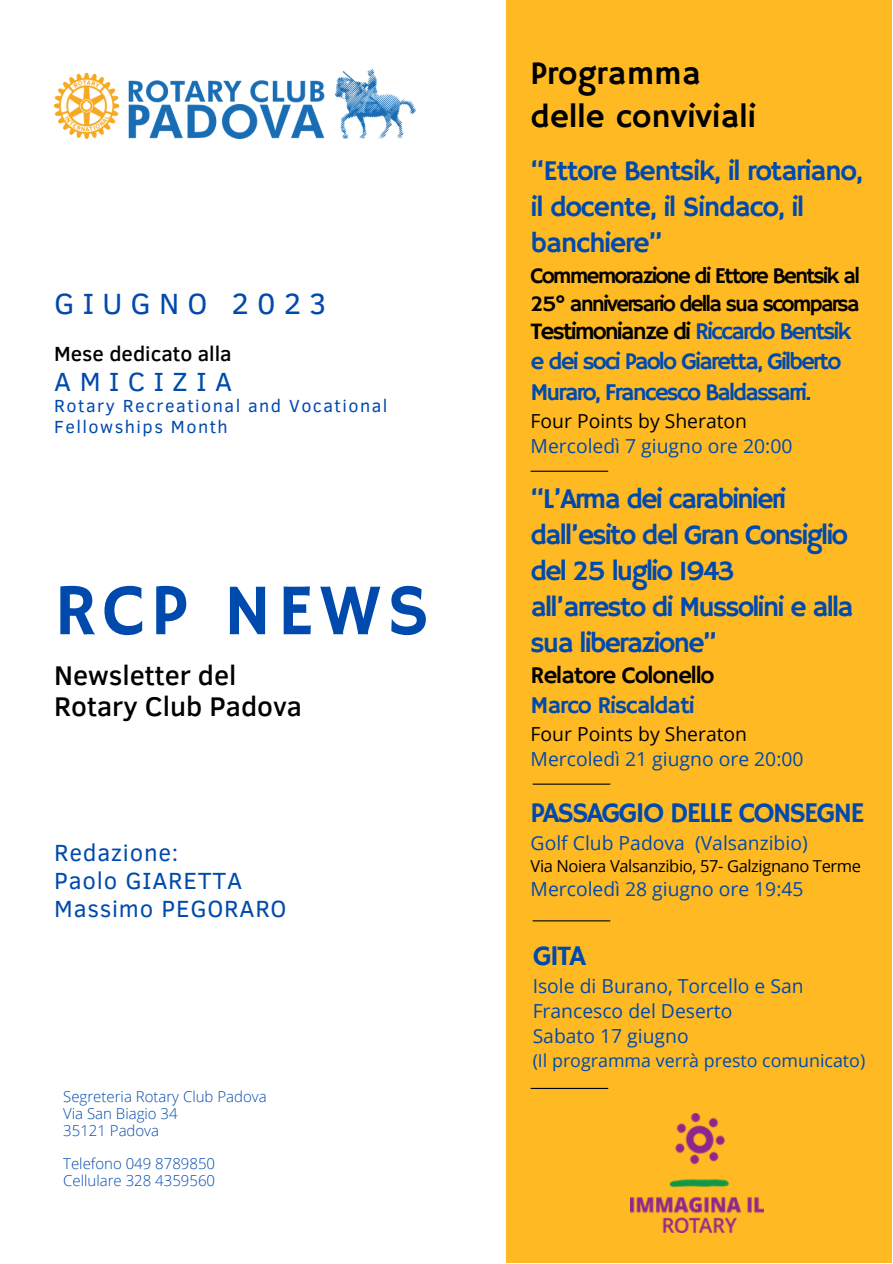
<style>
.page{position:relative;width:893px;height:1264px;background:#fff}
.page>*{position:absolute;margin:0;border:0;box-sizing:border-box;transform-origin:0 0}
.t1{font:73.05px "Hammersmith One";letter-spacing:.08em;color:#004aad}
.t2{font:32.85px "Hammersmith One";color:#000}
.t3{font:30px "Clear Sans";letter-spacing:.27em;color:#004aad}
.t4{font:28.5px/36px "Hammersmith One";letter-spacing:-.07em;color:#004aad}
.t5{font:28.5px/36px "Hammersmith One";letter-spacing:-.05em;color:#004aad}
.t6{font:500 27.75px "Clear Sans";color:#000}
.t7{font:27px "Clear Sans";letter-spacing:.315em;color:#004aad}
.t8{font:24px/30.3px "Hammersmith One";letter-spacing:-.08em;color:#004aad}
.t9{font:24px "Clear Sans";letter-spacing:.035em;color:#004aad}
.t10{font:24px "Hammersmith One";letter-spacing:-.05em;color:#000}
.t11{font:24px "Hammersmith One";letter-spacing:-.05em;color:#004aad}
.t12{font:22.5px/28px "Hammersmith One";letter-spacing:-.085em;color:#000}
.t13{font:500 21px "Clear Sans";color:#000}
.t14{font:19.35px/24.8px "Open Sans";color:#004aad}
.t15{font:19.35px "Open Sans";color:#000}
.t16{font:18px "Clear Sans";letter-spacing:.085em;color:#004aad}
.t17{font:17.85px "Open Sans";color:#004aad}
.t18{font:16.5px "Open Sans";letter-spacing:-.02em;color:#000}
.t19{font:300 15px "Open Sans";color:#004aad}
.s1{color:#000}
</style>
<div class="page">
<div style="left:506px;top:0;width:386px;height:1262px;background:#ffb923"></div>
<img style="left:631px;top:1113px;width:132px;height:119px">
<img style="left:54px;top:69px;width:361px;height:69px">
<hr style="left:530px;top:470px;width:78px;height:2px;background:#000">
<hr style="left:532px;top:783px;width:78px;height:1px;background:#000">
<hr style="left:530px;top:1087px;width:78px;height:1px;background:#000">
<hr style="left:532px;top:920px;width:78px;height:1px;background:#000">
<p class="t3" style="left:54px;top:282px;width:274px">GIUGNO 2023</p>
<p class="t13" style="left:54px;top:338px;width:179px">Mese dedicato alla</p>
<p class="t7" style="left:54px;top:362px;width:179px">AMICIZIA</p>
<p class="t16" style="left:54px;top:393px;width:335px">Rotary Recreational and Vocational</p>
<p class="t16" style="left:54px;top:413px;width:175px">Fellowships Month</p>
<p class="t1" style="left:54px;top:568px;width:376px">RCP NEWS</p>
<p class="t6" style="left:54px;top:655px;width:184px">Newsletter del</p>
<p class="t6" style="left:54px;top:685px;width:249px">Rotary Club Padova</p>
<p class="t9" style="left:54px;top:834px;width:126px">Redazione:</p>
<p class="t9" style="left:54px;top:862px;width:189px">Paolo GIARETTA</p>
<p class="t9" style="left:54px;top:891px;width:234px">Massimo PEGORARO</p>
<p class="t19" style="left:63px;top:1085px;width:205px">Segreteria Rotary Club Padova</p>
<p class="t19" style="left:63px;top:1102px;width:116px">Via San Biagio 34</p>
<p class="t19" style="left:63px;top:1119px;width:97px">35121 Padova</p>
<p class="t19" style="left:63px;top:1153px;width:153px">Telefono 049 8789850</p>
<p class="t19" style="left:63px;top:1170px;width:153px">Cellulare 328 4359560</p>
<p class="t2" style="left:530px;top:55px;width:172px">Programma</p>
<p class="t2" style="left:530px;top:97px;width:227px">delle conviviali</p>
<p class="t5" style="left:530px;top:154px;width:334px">“Ettore Bentsik, il rotariano, il docente, il Sindaco, il banchiere”</p>
<p class="t12" style="left:530px;top:262px;width:331px">Commemorazione di Ettore Bentsik al<br>25° anniversario della sua scomparsa</p>
<p class="t8" style="left:530px;top:317px;width:322px"><span class="s1">Testimonianze di</span> Riccardo Bentsik e dei soci Paolo Giaretta, Gilberto<br>Muraro, Francesco Baldassarri.</p>
<p class="t15" style="left:530px;top:407px;width:218px">Four Points by Sheraton</p>
<p class="t14" style="left:530px;top:432px;width:263px">Mercoledì 7 giugno ore 20:00</p>
<p class="t4" style="left:530px;top:482px;width:319px">“L’Arma dei carabinieri dall’esito del Gran Consiglio del 25 luglio 1943</p>
<p class="t4" style="left:530px;top:590px;width:325px">all’arresto di Mussolini e alla sua liberazione”</p>
<p class="t10" style="left:530px;top:661px;width:185px">Relatore Colonello</p>
<p class="t11" style="left:530px;top:691px;width:166px">Marco Riscaldati</p>
<p class="t15" style="left:530px;top:720px;width:218px">Four Points by Sheraton</p>
<p class="t14" style="left:530px;top:746px;width:274px">Mercoledì 21 giugno ore 20:00</p>
<p class="t4" style="left:530px;top:795px;width:335px">PASSAGGIO DELLE CONSEGNE</p>
<p class="t14" style="left:530px;top:829px;width:278px">Golf Club Padova (Valsanzibio)</p>
<p class="t18" style="left:530px;top:854px;width:332px">Via Noiera Valsanzibio, 57- Galzignano Terme</p>
<p class="t14" style="left:530px;top:875px;width:274px">Mercoledì 28 giugno ore 19:45</p>
<p class="t4" style="left:532px;top:939px;width:55px">GITA</p>
<p class="t14" style="left:532px;top:973px;width:272px">Isole di Burano, Torcello e San<br>Francesco del Deserto</p>
<p class="t14" style="left:532px;top:1022px;width:157px">Sabato 17 giugno</p>
<p class="t17" style="left:532px;top:1048px;width:334px">(Il programma verrà presto comunicato)</p>
</div>
